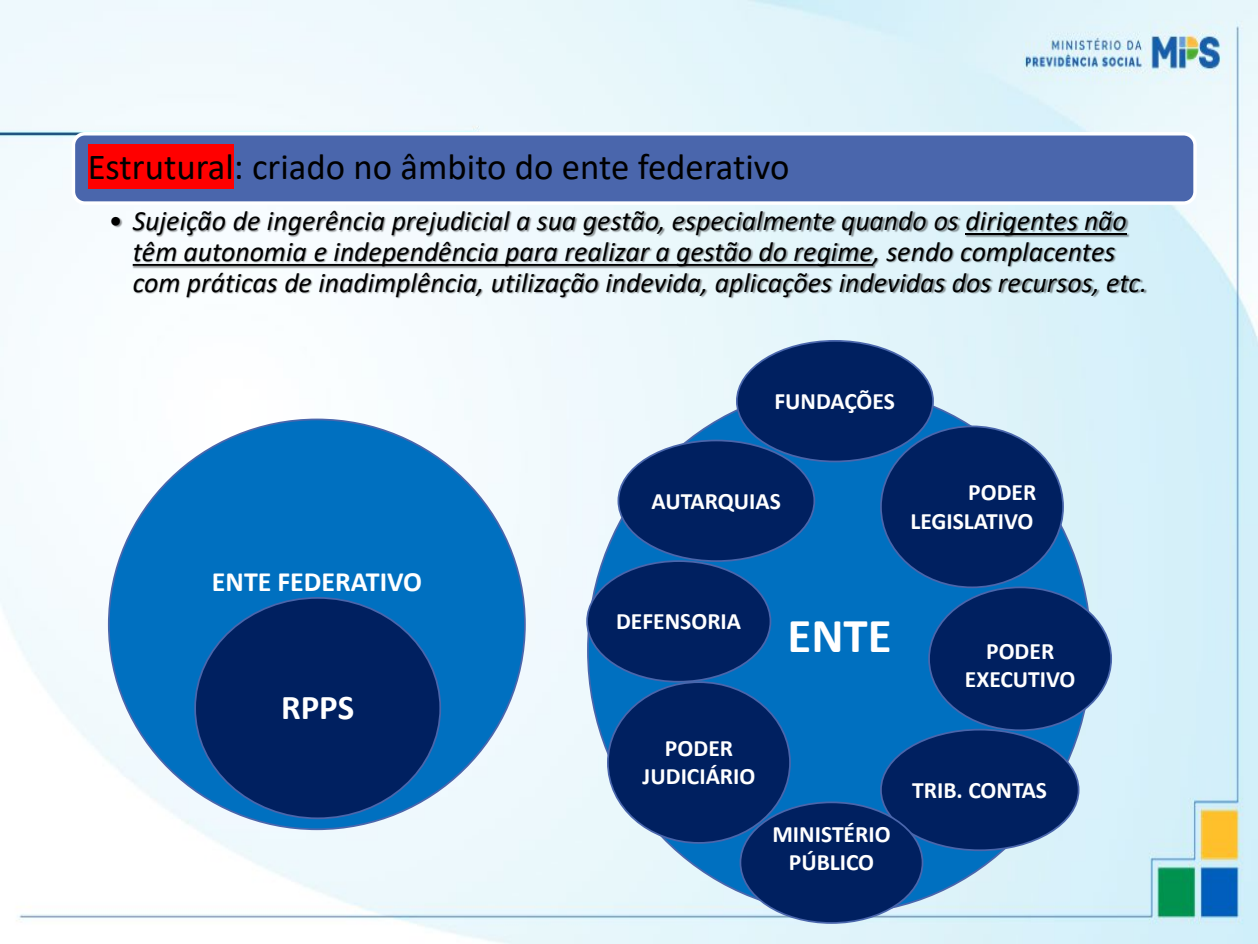
<style>
.page{position:relative;width:1258px;height:944px;background:#fff}
.page>*{position:absolute;margin:0;border:0;box-sizing:border-box;transform-origin:0 0}
.t1{font:700 49px "Calibri";color:#fff}
.t2{font:36.75px "Calibri";color:#000}
.t3{font:700 34.82px "Calibri";color:#fff}
.t4{font:italic 28px/30.8px "Calibri";letter-spacing:-.005em;color:#000}
.t5{font:700 28px "Calibri";color:#fff}
.t6{font:700 23.45px "Calibri";color:#fff}
.s1{font-style:normal}
</style>
<div class="page">
<img style="left:0;top:0;width:1258px;height:943px">
<div style="left:109px;top:419px;width:416px;height:410px;background:#0070c0;border-radius:50%"></div>
<div style="left:195px;top:597px;width:245px;height:221px;background:#002060;border-radius:50%"></div>
<div style="left:588px;top:387px;width:503px;height:526px;background:#0070c0;border-radius:50%"></div>
<div style="left:587px;top:561px;width:183px;height:120px;background:#002060;border-radius:50%"></div>
<div style="left:881px;top:426px;width:182px;height:161px;background:#002060;border-radius:50%"></div>
<div style="left:608px;top:682px;width:182px;height:160px;background:#002060;border-radius:50%"></div>
<div style="left:881px;top:729px;width:197px;height:121px;background:#002060;border-radius:50%"></div>
<div style="left:740px;top:802px;width:182px;height:120px;background:#002060;border-radius:50%"></div>
<div style="left:929px;top:587px;width:182px;height:143px;background:#002060;border-radius:50%"></div>
<div style="left:618px;top:440px;width:196px;height:121px;background:#002060;border-radius:50%"></div>
<div style="left:737px;top:341px;width:196px;height:120px;background:#002060;border-radius:50%"></div>
<div style="left:73px;top:134px;width:1122px;height:69px;background:#4a66ac;border-radius:12px"></div>
<div style="left:72px;top:132px;width:1125px;height:73px;border:4px solid #fff;border-radius:12px"></div>
<div style="left:88px;top:143px;width:146px;height:45px;background:#f00"></div>
<img style="left:91px;top:200px;width:24px;height:58px">
<img style="left:115px;top:200px;width:833px;height:24px">
<img style="left:948px;top:200px;width:206px;height:55px">
<img style="left:115px;top:224px;width:740px;height:31px">
<img style="left:855px;top:224px;width:294px;height:31px">
<img style="left:115px;top:255px;width:1059px;height:65px">
<p class="t2" style="left:88px;top:141px;width:703px">Estrutural: criado no âmbito do ente federativo</p>
<p class="t4" style="left:133px;top:204px;width:1016px;text-indent:-24px"><span class="s1">•</span> Sujeição de ingerência prejudicial a sua gestão, especialmente quando os dirigentes não têm autonomia e independência para realizar a gestão do regime, sendo complacentes com práticas de inadimplência, utilização indevida, aplicações indevidas dos recursos, etc.</p>
<p class="t5" style="left:212px;top:561px;width:212px">ENTE FEDERATIVO</p>
<p class="t3" style="left:281px;top:683px;width:74px">RPPS</p>
<p class="t6" style="left:774px;top:384px;width:122px">FUNDAÇÕES</p>
<p class="t6" style="left:651px;top:484px;width:131px">AUTARQUIAS</p>
<p class="t6" style="left:968px;top:476px;width:70px">PODER</p>
<p class="t6" style="left:910px;top:504px;width:124px">LEGISLATIVO</p>
<p class="t6" style="left:616px;top:604px;width:127px">DEFENSORIA</p>
<p class="t1" style="left:787px;top:601px;width:106px">ENTE</p>
<p class="t6" style="left:665px;top:731px;width:70px">PODER</p>
<p class="t6" style="left:643px;top:760px;width:114px">JUDICIÁRIO</p>
<p class="t6" style="left:772px;top:817px;width:120px">MINISTÉRIO</p>
<p class="t6" style="left:789px;top:845px;width:87px">PÚBLICO</p>
<p class="t6" style="left:986px;top:634px;width:70px">PODER</p>
<p class="t6" style="left:965px;top:662px;width:112px">EXECUTIVO</p>
<p class="t6" style="left:912px;top:773px;width:136px">TRIB. CONTAS</p>
</div>
